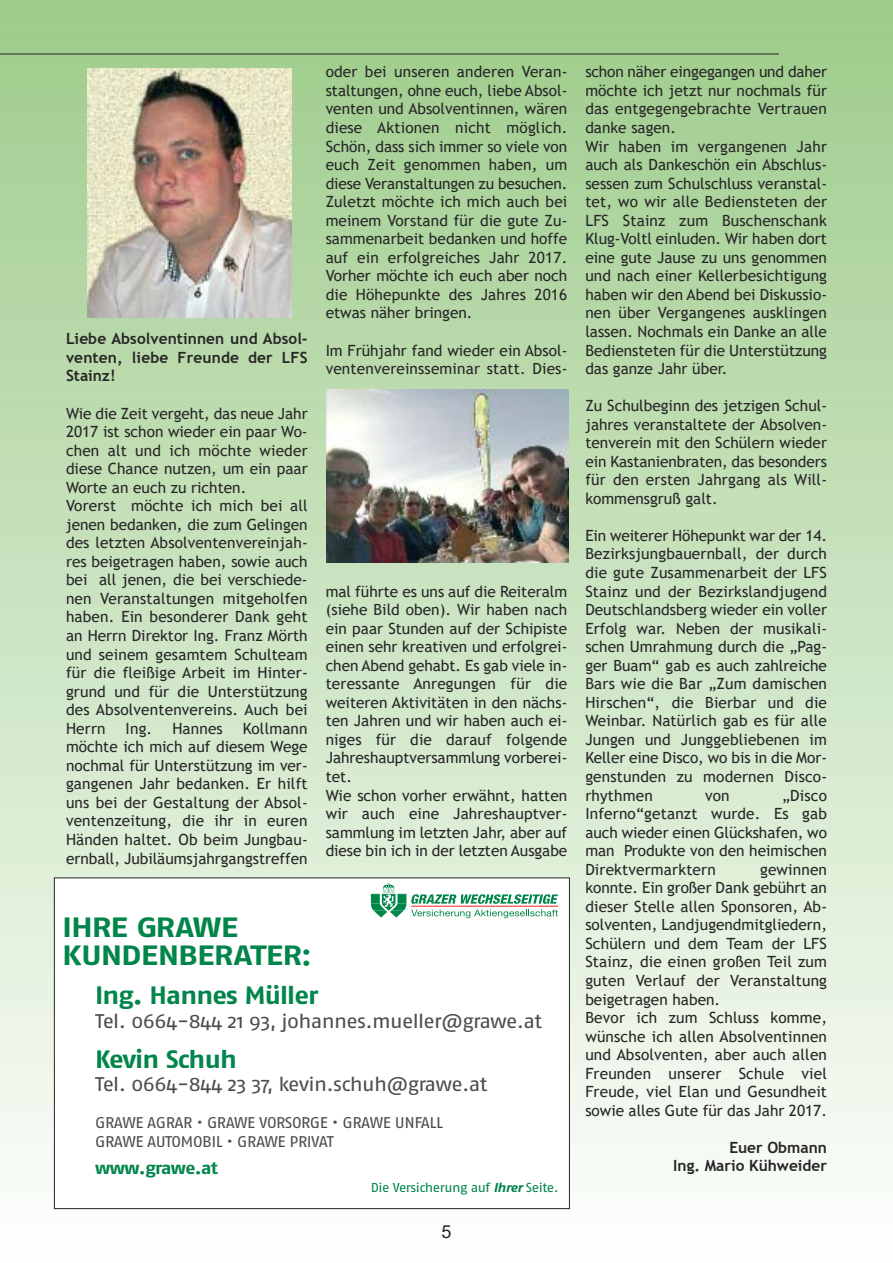
<style>
.page{position:relative;width:893px;height:1263px;background:#fff}
.page>*{position:absolute;margin:0;border:0;box-sizing:border-box;transform-origin:0 0}
.t1{font:700 27.9px/27.9px "Fago Pro Extd";letter-spacing:-.03em;color:#00854a;scale:1.09 1}
.t2{font:700 25.05px "Fago Pro";letter-spacing:-.035em;color:#00854a;scale:1.09 1}
.t3{font:19.8px "Fago Pro";letter-spacing:-.035em;color:#4d4d4d;scale:1.09 1}
.t4{font:18px "Arial";color:#272627}
.t5{font:700 17.4px "Fago Pro";letter-spacing:-.035em;color:#00854a;scale:1.09 1}
.t6{font:15.45px/18.6px "Trebuchet MS";color:#272627}
.t7{font:700 15.45px/18.6px "Trebuchet MS";letter-spacing:.005em;color:#272627;text-align:justify}
.t8{font:15.45px/18.6px "Fago Pro";letter-spacing:-.03em;color:#4d4d4d;scale:1.09 1}
.t9{font:12.9px "Fago Pro";letter-spacing:-.03em;color:#00854a;scale:1.09 1}
.s1{font-weight:700;font-style:italic}
</style>
<div class="page">
<img style="left:0;top:0;width:893px;height:1210px">
<hr style="left:0;top:54px;width:779px;height:1px;background:#272627">
<img style="left:88px;top:68px;width:204px;height:250px">
<svg style="left:56px;top:879px;width:512px;height:328px"></svg>
<svg style="left:371px;top:883px;width:187px;height:35px"></svg>
<img style="left:327px;top:390px;width:241px;height:172px">
<p class="t7" style="left:66px;top:329px;width:243px">Liebe Absolventinnen und Absol&shy;venten, liebe Freunde der LFS Stainz!</p>
<p class="t6" style="left:66px;top:404px;width:243px">Wie die Zeit vergeht, das neue Jahr<br>2017 ist schon wieder ein paar Wo&shy;chen alt und ich möchte wieder diese Chance nutzen, um ein paar<br>Worte an euch zu richten.<br>Vorerst möchte ich mich bei all jenen bedanken, die zum Gelingen des letzten Absolventenvereinjah&shy;res beigetragen haben, sowie auch bei all jenen, die bei verschiede&shy;nen Veranstaltungen mitgeholfen haben. Ein besonderer Dank geht an Herrn Direktor Ing. Franz Mörth und seinem gesamtem Schulteam für die fleißige Arbeit im Hinter&shy;grund und für die Unterstützung des Absolventenvereins. Auch bei<br>Herrn</p>
<p class="t6" style="left:66px;top:719px;width:243px;text-align:justify;text-indent:177px">Kollmann möchte ich mich auf diesem Wege nochmal für Unterstützung im ver&shy;gangenen Jahr bedanken. Er hilft uns bei der Gestaltung der Absol&shy;ventenzeitung, die ihr in euren Händen haltet. Ob beim Jungbau&shy;ernball, Jubiläumsjahrgangstreffen</p>
<p class="t6" style="left:126px;top:719px;width:28px">Ing.</p>
<p class="t6" style="left:172px;top:719px;width:52px">Hannes</p>
<p class="t6" style="left:326px;top:63px;width:243px;text-align:justify">oder bei unseren anderen Veran&shy;staltungen, ohne euch, liebe Absol&shy;venten und Absolventinnen, wären diese Aktionen nicht möglich.<br>Schön, dass sich immer so viele von euch Zeit genommen haben, um diese Veranstaltungen zu besuchen.<br>Zuletzt möchte ich mich auch bei meinem Vorstand für die gute Zu&shy;sammenarbeit bedanken und hoffe auf ein erfolgreiches Jahr 2017.<br>Vorher möchte ich euch aber noch die Höhepunkte des Jahres 2016 etwas näher bringen.</p>
<p class="t6" style="left:326px;top:341px;width:243px">Im Frühjahr fand wieder ein Absol&shy;ventenvereinsseminar statt. Dies-</p>
<p class="t6" style="left:326px;top:582px;width:243px">mal führte es uns auf die Reiteralm (siehe Bild oben). Wir haben nach ein paar Stunden auf der Schipiste einen sehr kreativen und erfolgrei&shy;chen Abend gehabt. Es gab viele in&shy;teressante Anregungen für die weiteren Aktivitäten in den nächs&shy;ten Jahren und wir haben auch ei&shy;niges für die darauf folgende<br>Jahreshauptversammlung vorberei&shy;tet.<br>Wie schon vorher erwähnt, hatten wir auch eine Jahreshauptver&shy;sammlung im letzten Jahr, aber auf diese bin ich in der letzten Ausgabe</p>
<h1 class="t1" style="left:62px;top:915px;width:231px">IHRE GRAWE<br>KUNDENBERATER:</h1>
<h2 class="t2" style="left:95px;top:986px;width:206px">Ing. Hannes Müller</h2>
<p class="t3" style="left:95px;top:1014px;width:412px">Tel. 0664-844 21 93, johannes.mueller@grawe.at</p>
<h2 class="t2" style="left:95px;top:1049px;width:131px">Kevin Schuh</h2>
<p class="t3" style="left:95px;top:1077px;width:361px">Tel. 0664-844 23 37, kevin.schuh@grawe.at</p>
<p class="t8" style="left:95px;top:1115px;width:321px">GRAWE AGRAR • GRAWE VORSORGE • GRAWE UNFALL<br>GRAWE AUTOMOBIL • GRAWE PRIVAT</p>
<p class="t5" style="left:95px;top:1161px;width:114px">www.grawe.at</p>
<p class="t9" style="left:371px;top:1182px;width:174px">Die Versicherung auf <span class="s1">Ihrer</span> Seite.</p>
<p class="t4" style="left:441px;top:1221px;width:12px">5</p>
<p class="t6" style="left:585px;top:63px;width:243px">schon näher eingegangen und daher möchte ich jetzt nur nochmals für das entgegengebrachte Vertrauen danke sagen.<br>Wir haben im vergangenen Jahr auch als Dankeschön ein Abschlus&shy;sessen zum Schulschluss veranstal&shy;tet, wo wir alle Bediensteten der<br>LFS Stainz zum Buschenschank<br>Klug-Voltl einluden. Wir haben dort eine gute Jause zu uns genommen und nach einer Kellerbesichtigung haben wir den Abend bei Diskussio&shy;nen über Vergangenes ausklingen lassen. Nochmals ein Danke an alle<br>Bediensteten für die Unterstützung das ganze Jahr über.</p>
<p class="t6" style="left:585px;top:396px;width:243px;text-align:justify">Zu Schulbeginn des jetzigen Schul&shy;jahres veranstaltete der Absolven&shy;tenverein mit den Schülern wieder ein Kastanienbraten, das besonders für den ersten Jahrgang als Will&shy;kommensgruß galt.</p>
<p class="t6" style="left:585px;top:526px;width:243px;text-align:justify">Ein weiterer Höhepunkt war der 14.<br>Bezirksjungbauernball, der durch die gute Zusammenarbeit der LFS Stainz und der Bezirkslandjugend Deutschlandsberg wieder ein voller Erfolg war. Neben der musikali&shy;schen Umrahmung durch die „Pag&shy;ger Buam“ gab es auch zahlreiche Bars wie die Bar „Zum damischen Hirschen“, die Bierbar und die Weinbar. Natürlich gab es für alle Jungen und Junggebliebenen im Keller eine Disco, wo bis in die Mor&shy;genstunden zu modernen Disco&shy;rhythmen</p>
<p class="t6" style="left:585px;top:786px;width:243px;text-align:justify;text-indent:197px">„Disco Inferno“getanzt wurde. Es gab auch wieder einen Glückshafen, wo man Produkte von den heimischen Direktvermarktern</p>
<p class="t6" style="left:705px;top:786px;width:26px">von</p>
<p class="t6" style="left:585px;top:860px;width:243px;text-indent:175px">gewinnen konnte. Ein großer Dank gebührt an dieser Stelle allen Sponsoren, Ab&shy;solventen, Landjugendmitgliedern,<br>Schülern und dem Team der LFS<br>Stainz, die einen großen Teil zum guten Verlauf der Veranstaltung beigetragen haben.<br>Bevor ich zum Schluss komme, wünsche ich allen Absolventinnen und Absolventen, aber auch allen<br>Freunden unserer Schule viel<br>Freude, viel Elan und Gesundheit sowie alles Gute für das Jahr 2017.</p>
<p class="t7" style="left:673px;top:1138px;width:155px;text-align:right">Euer Obmann<br>Ing. Mario Kühweider</p>
</div>
